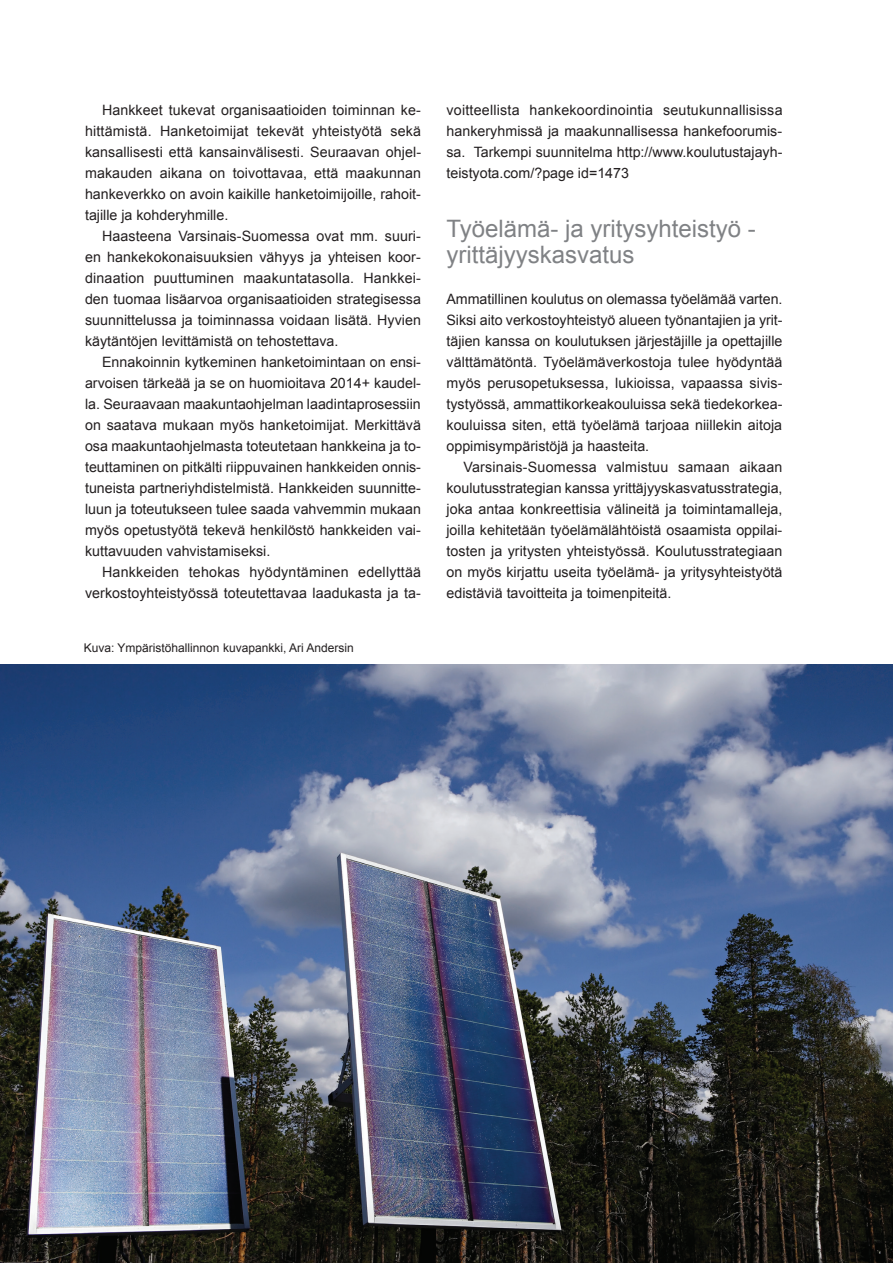
<style>
.page{position:relative;width:893px;height:1263px;background:#fff}
.page>*{position:absolute;margin:0;border:0;box-sizing:border-box;transform-origin:0 0}
.t1{font:24px/25.5px "Arial";color:#808285}
.t2{font:14.25px/21px "Arial";color:#231f20;text-align:justify}
.t3{font:12px "Arial";color:#231f20}
</style>
<div class="page">
<img style="left:0;top:665px;width:893px;height:598px">
<p class="t2" style="left:85px;top:99px;width:338px;text-indent:17px">Hankkeet tukevat organisaatioiden toiminnan ke&shy;hittämistä. Hanketoimijat tekevät yhteistyötä sekä kansallisesti että kansainvälisesti. Seuraavan ohjel&shy;makauden aikana on toivottavaa, että maakunnan hankeverkko on avoin kaikille hanketoimijoille, rahoit&shy;tajille ja kohderyhmille.</p>
<p class="t2" style="left:85px;top:225px;width:337px;text-indent:17px">Haasteena Varsinais-Suomessa ovat mm. suuri&shy;en hankekokonaisuuksien vähyys ja yhteisen koor&shy;dinaation puuttuminen maakuntatasolla. Hankkei&shy;den tuomaa lisäarvoa organisaatioiden strategisessa suunnittelussa ja toiminnassa voidaan lisätä. Hyvien käytäntöjen levittämistä on tehostettava.</p>
<p class="t2" style="left:85px;top:352px;width:337px;text-indent:17px">Ennakoinnin kytkeminen hanketoimintaan on ensi&shy;arvoisen tärkeää ja se on huomioitava 2014+ kaudel&shy;la. Seuraavaan maakuntaohjelman laadintaprosessiin on saatava mukaan myös hanketoimijat. Merkittävä osa maakuntaohjelmasta toteutetaan hankkeina ja to&shy;teuttaminen on pitkälti riippuvainen hankkeiden onnis&shy;tuneista partneriyhdistelmistä. Hankkeiden suunnitte&shy;luun ja toteutukseen tulee saada vahvemmin mukaan myös opetustyötä tekevä henkilöstö hankkeiden vai&shy;kuttavuuden vahvistamiseksi.</p>
<p class="t2" style="left:85px;top:562px;width:338px;text-align:right">Hankkeiden tehokas hyödyntäminen edellyttää verkostoyhteistyössä toteutettavaa laadukasta ja ta-</p>
<p class="t3" style="left:84px;top:640px;width:271px">Kuva: Ympäristöhallinnon kuvapankki, Ari Andersin</p>
<p class="t2" style="left:446px;top:100px;width:338px">voitteellista hankekoordinointia seutukunnallisissa hankeryhmissä ja maakunnallisessa hankefoorumis&shy;sa. Tarkempi suunnitelma http://www.koulutustajayh&shy;teistyota.com/?page id=1473</p>
<h1 class="t1" style="left:446px;top:216px;width:311px">Työelämä- ja yritysyhteistyö - yrittäjyyskasvatus</h1>
<p class="t2" style="left:446px;top:288px;width:338px">Ammatillinen koulutus on olemassa työelämää varten.<br>Siksi aito verkostoyhteistyö alueen työnantajien ja yrit&shy;täjien kanssa on koulutuksen järjestäjille ja opettajille välttämätöntä. Työelämäverkostoja tulee hyödyntää myös perusopetuksessa, lukioissa, vapaassa sivis&shy;tystyössä, ammattikorkeakouluissa sekä tiedekorkea&shy;kouluissa siten, että työelämä tarjoaa niillekin aitoja oppimisympäristöjä ja haasteita.</p>
<p class="t2" style="left:446px;top:456px;width:338px;text-indent:17px">Varsinais-Suomessa valmistuu samaan aikaan koulutusstrategian kanssa yrittäjyyskasvatusstrategia, joka antaa konkreettisia välineitä ja toimintamalleja, joilla kehitetään työelämälähtöistä osaamista oppilai&shy;tosten ja yritysten yhteistyössä. Koulutusstrategiaan on myös kirjattu useita työelämä- ja yritysyhteistyötä edistäviä tavoitteita ja toimenpiteitä.</p>
</div>
